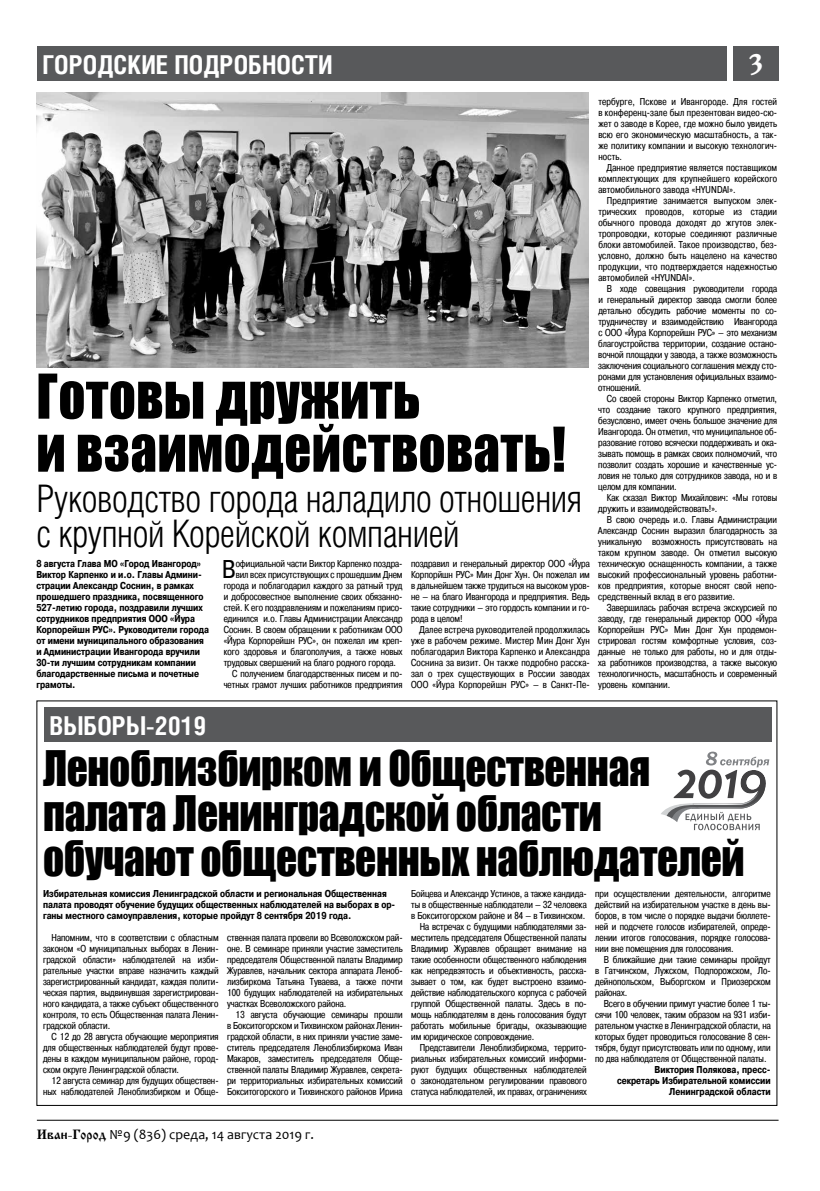
<style>
.page{position:relative;width:820px;height:1191px;background:#fff}
.page>*{position:absolute;margin:0;border:0;box-sizing:border-box;transform-origin:0 0}
.t1{font:57px/53px "Impact";letter-spacing:.01em;color:#000;scale:.92 1}
.t2{font:45px/45px "Impact";letter-spacing:-.01em;color:#000;scale:.92 1}
.t3{font:38px/35px "Helios Cond Light C";letter-spacing:-.01em;color:#000}
.t4{font:30px "Cyrillic Old";color:#fff;scale:.95 1}
.t5{font:700 26px "Helios Cond C";color:#fff}
.t6{font:25.7px "Pragmatica Cond C";color:#000}
.t7{font:14px "Candara";color:#000}
.t8{font:10px/11px "Pragmatica Cond C";color:#000;text-align:justify}
.t9{font:700 10px/11px "Pragmatica Cond C";color:#000}
.s1{font-family:"Cyrillic Old"}
</style>
<div class="page">
<hr style="left:37px;top:1119px;width:741px;height:1px;background:#000">
<div style="left:732px;top:47px;width:46px;height:34px;background:#58595b"></div>
<div style="left:37px;top:47px;width:689px;height:34px;background:#58595b"></div>
<div style="left:44px;top:707px;width:727px;height:34px;background:#58595b"></div>
<img style="left:36px;top:93px;width:552px;height:275px">
<svg style="left:661px;top:751px;width:108px;height:79px"></svg>
<h3 class="t5" style="left:43px;top:49px;width:291px">ГОРОДСКИЕ ПОДРОБНОСТИ</h3>
<h3 class="t4" style="left:748px;top:48px;width:17px">3</h3>
<h1 class="t1" style="left:36px;top:368px;width:576px">Готовы дружить<br>и взаимодействовать!</h1>
<h3 class="t3" style="left:36px;top:481px;width:547px">Руководство города наладило отношения с крупной Корейской компанией</h3>
<p class="t9" style="left:36px;top:558px;width:174px">8 августа Глава МО «Город Ивангород» Виктор Карпенко и и.о. Главы Админи&shy;страции Александр Соснин, в рамках прошедшего праздника, посвященного 527-летию города, поздравили лучших сотрудников предприятия ООО «Йура Корпорейшн РУС». Руководители города от имени муниципального образования и Администрации Ивангорода вручили 30-ти лучшим сотрудникам компании благодарственные письма и почетные грамоты.</p>
<h3 class="t6" style="left:222px;top:554px;width:15px">В</h3>
<p class="t8" style="left:235px;top:558px;width:168px">официальной части Виктор Карпенко поздра-</p>
<p class="t8" style="left:411px;top:558px;width:180px">поздравил и генеральный директор ООО «Йура Корпорйшн РУС» Мин Донг Хун. Он пожелал им в дальнейшем также трудиться на высоком уров&shy;не – на благо Ивангорода и предприятия. Ведь такие сотрудники – это гордость компании и го&shy;рода в целом!</p>
<p class="t8" style="left:411px;top:624px;width:180px;text-indent:9px">Далее встреча руководителей продолжилась уже в рабочем режиме. Мистер Мин Донг Хун поблагодарил Виктора Карпенко и Александра Соснина за визит. Он также подробно расска&shy;зал о трех существующих в России заводах ООО «Йура Корпорейшн РУС» – в Санкт-Пе-</p>
<p class="t8" style="left:235px;top:569px;width:168px">вил всех присутствующих с прошедшим Днем</p>
<p class="t8" style="left:223px;top:580px;width:180px">города и поблагодарил каждого за ратный труд</p>
<p class="t8" style="left:223px;top:591px;width:180px">и добросовестное выполнение своих обязанно-</p>
<p class="t8" style="left:223px;top:602px;width:180px">стей. К его поздравлениям и пожеланиям присо-</p>
<p class="t8" style="left:224px;top:613px;width:180px">единился и.о. Главы Администрации Александр</p>
<p class="t8" style="left:224px;top:624px;width:180px">Соснин. В своем обращении к работникам ООО</p>
<p class="t8" style="left:224px;top:635px;width:180px">«Йура Корпорейшн РУС», он пожелал им креп-</p>
<p class="t8" style="left:224px;top:646px;width:180px">кого здоровья и благополучия, а также новых</p>
<p class="t8" style="left:224px;top:657px;width:174px">трудовых свершений на благо родного города.</p>
<p class="t8" style="left:232px;top:668px;width:172px">С получением благодарственных писем и по-</p>
<p class="t8" style="left:223px;top:679px;width:180px">четных грамот лучших работников предприятия</p>
<p class="t8" style="left:598px;top:96px;width:180px">тербурге, Пскове и Ивангороде. Для гостей в конференц-зале был презентован видео-сю&shy;жет о заводе в Корее, где можно было увидеть всю его экономическую масштабность, а так&shy;же политику компании и высокую технологич&shy;ность.</p>
<p class="t8" style="left:598px;top:162px;width:180px;text-indent:8px">Данное предприятие является поставщиком комплектующих для крупнейшего корейского автомобильного завода «HYUNDAI».</p>
<p class="t8" style="left:598px;top:195px;width:180px;text-indent:8px">Предприятие занимается выпуском элек&shy;трических проводов, которые из стадии обычного провода доходят до жгутов элек&shy;тропроводки, которые соединяют различные блоки автомобилей. Такое производство, без&shy;условно, должно быть нацелено на качество продукции, что подтверждается надежностью автомобилей «HYUNDAI».</p>
<p class="t8" style="left:598px;top:283px;width:180px;text-indent:9px">В ходе совещания руководители города и генеральный директор завода смогли более детально обсудить рабочие моменты по со&shy;трудничеству и взаимодействию Ивангорода с ООО «Йура Корпорейшн РУС» – это механизм благоустройства территории, создание остано&shy;вочной площадки у завода, а также возможность заключения социального соглашения между сто&shy;ронами для установления официальных взаимо&shy;отношений.</p>
<p class="t8" style="left:598px;top:393px;width:180px;text-indent:8px">Со своей стороны Виктор Карпенко отметил, что создание такого крупного предприятия, безусловно, имеет очень большое значение для Ивангорода. Он отметил, что муниципальное об&shy;разование готово всячески поддерживать и ока&shy;зывать помощь в рамках своих полномочий, что позволит создать хорошие и качественные ус&shy;ловия не только для сотрудников завода, но и в целом для компании.</p>
<p class="t8" style="left:598px;top:492px;width:180px;text-indent:8px">Как сказал Виктор Михайлович: «Мы готовы дружить и взаимодействовать!».</p>
<p class="t8" style="left:598px;top:514px;width:180px;text-indent:8px">В свою очередь и.о. Главы Администрации Александр Соснин выразил благодарность за уникальную возможность присутствовать на таком крупном заводе. Он отметил высокую техническую оснащенность компании, а также высокий профессиональный уровень работни&shy;ков предприятия, которые вносят свой непо&shy;средственный вклад в его развитие.</p>
<p class="t8" style="left:598px;top:602px;width:180px;text-indent:9px">Завершилась рабочая встреча экскурсией по заводу, где генеральный директор ООО «Йура Корпорейшн РУС» Мин Донг Хун продемон&shy;стрировал гостям комфортные условия, соз&shy;данные не только для работы, но и для отды&shy;ха работников производства, а также высокую технологичность, масштабность и современный уровень компании.</p>
<h3 class="t5" style="left:50px;top:710px;width:158px">ВЫБОРЫ-2019</h3>
<h2 class="t2" style="left:43px;top:745px;width:763px">Леноблизбирком и Общественная палата Ленинградской области обучают общественных наблюдателей</h2>
<p class="t9" style="left:43px;top:888px;width:353px">Избирательная комиссия Ленинградской области и региональная Общественная палата проводят обучение будущих общественных наблюдателей на выборах в ор&shy;ганы местного самоуправления, которые пройдут 8 сентября 2019 года.</p>
<p class="t8" style="left:43px;top:932px;width:177px;text-indent:8px">Напомним, что в соответствии с областным законом «О муниципальных выборах в Ленин&shy;градской области» наблюдателей на изби&shy;рательные участки вправе назначить каждый зарегистрированный кандидат, каждая полити&shy;ческая партия, выдвинувшая зарегистрирован&shy;ного кандидата, а также субъект общественного контроля, то есть Общественная палата Ленин&shy;градской области.</p>
<p class="t8" style="left:43px;top:1031px;width:177px;text-indent:8px">С 12 до 28 августа обучающие мероприятия для общественных наблюдателей будут прове&shy;дены в каждом муниципальном районе, город&shy;ском округе Ленинградской области.</p>
<p class="t8" style="left:43px;top:1075px;width:177px;text-align:right">12 августа семинар для будущих обществен&shy;ных наблюдателей Леноблизбирком и Обще-</p>
<p class="t8" style="left:411px;top:888px;width:177px">Бойцева и Александр Устинов, а также кандида-</p>
<p class="t8" style="left:411px;top:899px;width:177px">ты в общественные наблюдатели – 32 человека</p>
<p class="t8" style="left:411px;top:910px;width:176px">в Бокситогорском районе и 84 – в Тихвинском.</p>
<p class="t8" style="left:419px;top:921px;width:168px">На встречах с будущими наблюдателями за-</p>
<p class="t8" style="left:411px;top:932px;width:177px">меститель председателя Общественной палаты</p>
<p class="t8" style="left:411px;top:943px;width:177px">Владимир Журавлев обращает внимание на</p>
<p class="t8" style="left:411px;top:954px;width:177px">такие особенности общественного наблюдения</p>
<p class="t8" style="left:411px;top:965px;width:177px">как непредвзятость и объективность, расска-</p>
<p class="t8" style="left:411px;top:976px;width:177px">зывает о том, как будет выстроено взаимо-</p>
<p class="t8" style="left:411px;top:987px;width:177px">действие наблюдательского корпуса с рабочей</p>
<p class="t8" style="left:411px;top:998px;width:177px">группой Общественной палаты. Здесь в по-</p>
<p class="t8" style="left:411px;top:1009px;width:177px">мощь наблюдателям в день голосования будут</p>
<p class="t8" style="left:411px;top:1020px;width:177px">работать мобильные бригады, оказывающие</p>
<p class="t8" style="left:411px;top:1031px;width:124px">им юридическое сопровождение.</p>
<p class="t8" style="left:419px;top:1042px;width:168px">Представители Леноблизбиркома, террито-</p>
<p class="t8" style="left:411px;top:1053px;width:177px">риальных избирательных комиссий информи-</p>
<p class="t8" style="left:411px;top:1064px;width:177px">руют будущих общественных наблюдателей</p>
<p class="t8" style="left:411px;top:1075px;width:177px">о законодательном регулировании правового</p>
<p class="t8" style="left:411px;top:1086px;width:177px">статуса наблюдателей, их правах, ограничениях</p>
<p class="t8" style="left:595px;top:888px;width:177px">при осуществлении деятельности, алгоритме действий на избирательном участке в день вы&shy;боров, в том числе о порядке выдачи бюллете&shy;ней и подсчете голосов избирателей, опреде&shy;лении итогов голосования, порядке голосова&shy;нии вне помещения для голосования.</p>
<p class="t8" style="left:595px;top:954px;width:177px;text-indent:8px">В ближайшие дни такие семинары пройдут в Гатчинском, Лужском, Подпорожском, Ло&shy;дейнопольском, Выборгском и Приозерском районах.</p>
<p class="t8" style="left:595px;top:998px;width:177px;text-indent:9px">Всего в обучении примут участие более 1 ты&shy;сячи 100 человек, таким образом на 931 изби&shy;рательном участке в Ленинградской области, на которых будет проводиться голосование 8 сен&shy;тября, будут присутствовать или по одному, или по два наблюдателя от Общественной палаты.</p>
<p class="t9" style="left:616px;top:1064px;width:155px;text-align:right">Виктория Полякова, пресс&shy;секретарь Избирательной комиссии<br>Ленинградской области</p>
<p class="t8" style="left:227px;top:932px;width:177px">ственная палата провели во Всеволожском рай&shy;оне. В семинаре приняли участие заместитель председателя Общественной палаты Владимир Журавлев, начальник сектора аппарата Леноб&shy;лизбиркома Татьяна Туваева, а также почти 100 будущих наблюдателей на избирательных участках Всеволожского района.</p>
<p class="t8" style="left:227px;top:1009px;width:177px;text-indent:9px">13 августа обучающие семинары прошли в Бокситогорском и Тихвинском районах Ленин&shy;градской области, в них приняли участие заме&shy;ститель председателя Леноблизбиркома Иван Макаров, заместитель председателя Обще&shy;ственной палаты Владимир Журавлев, секрета&shy;ри территориальных избирательных комиссий Бокситогорского и Тихвинского районов Ирина</p>
<h3 class="t7" style="left:37px;top:1125px;width:278px"><span class="s1">Иван-Город</span> №9 (836) среда, 14 августа 2019 г.</h3>
</div>
